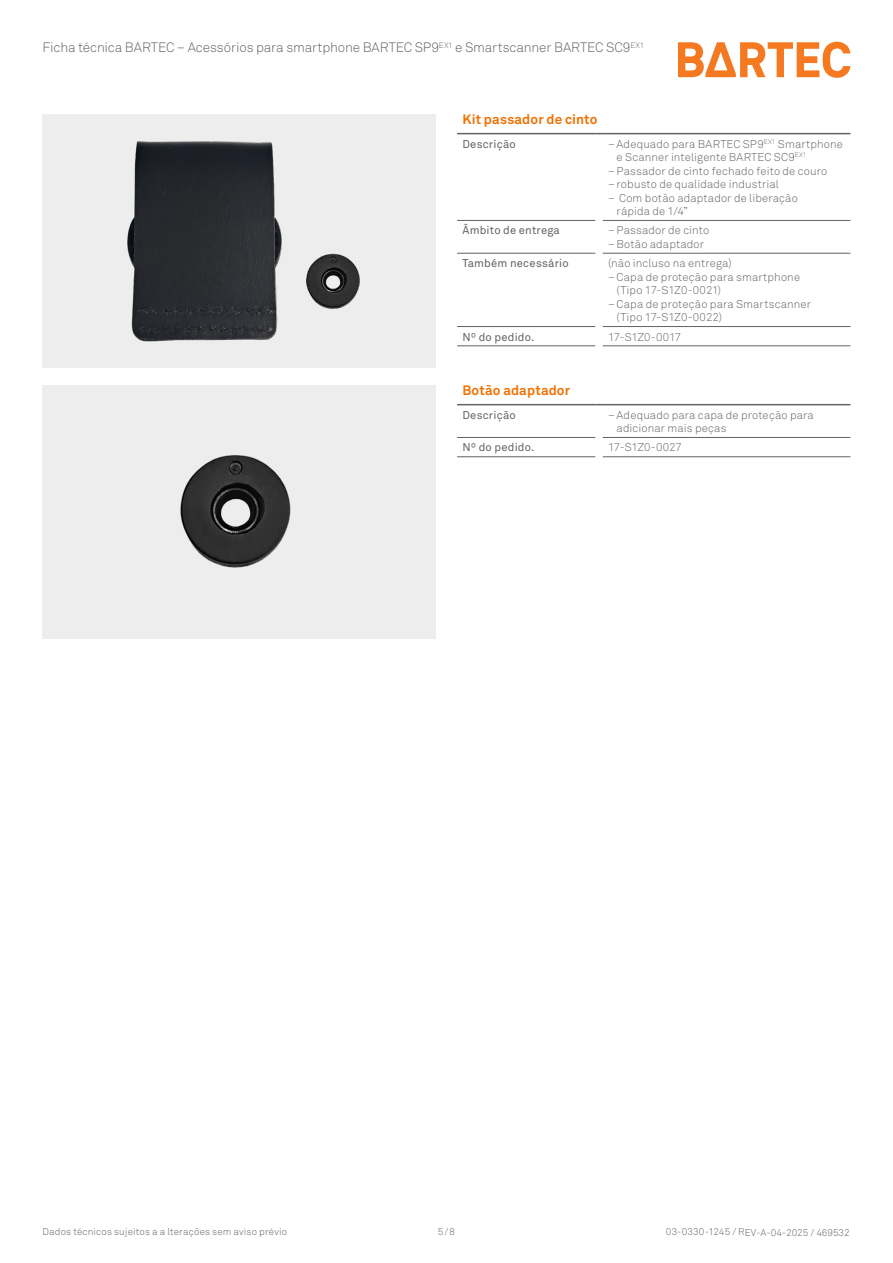
<style>
.page{position:relative;width:893px;height:1263px;background:#fff}
.page>*{position:absolute;margin:0;border:0;box-sizing:border-box;transform-origin:0 0}
.t1{font:300 13.5px "Akkurat Pro";letter-spacing:-.01em;color:#636366}
.Tab_01_Headline_9{font:700 13.5px "Akkurat Pro";letter-spacing:.01em;color:#ef7100}
.Paragraph_Style_1{font:300 11.25px/13.5px "Akkurat Pro";letter-spacing:.01em;color:#636366}
.Tab_03_Copy_Legend_7_5{font:11.25px "Akkurat Pro";letter-spacing:.015em;color:#636366}
.Tab_03_Copy_7_5{font:300 11.25px "Akkurat Pro";letter-spacing:-.01em;color:#636366}
.t2{font:300 9.75px "Akkurat Pro";letter-spacing:.015em;color:#636366}
</style>
<div class="page">
<svg style="left:678px;top:42px;width:172px;height:36px"></svg>
<hr style="left:603px;top:133px;width:247px;height:1px;background:#636366">
<hr style="left:603px;top:220px;width:247px;height:1px;background:#636366">
<hr style="left:603px;top:253px;width:247px;height:1px;background:#636366">
<hr style="left:603px;top:326px;width:247px;height:1px;background:#636366">
<hr style="left:603px;top:345px;width:247px;height:1px;background:#636366">
<svg style="left:457px;top:133px;width:146px;height:213px"></svg>
<hr style="left:457px;top:220px;width:138px;height:1px;background:#636366">
<hr style="left:603px;top:404px;width:247px;height:1px;background:#636366">
<hr style="left:603px;top:437px;width:247px;height:1px;background:#636366">
<hr style="left:603px;top:456px;width:247px;height:1px;background:#636366">
<svg style="left:457px;top:404px;width:146px;height:53px"></svg>
<div style="left:43px;top:115px;width:393px;height:253px;background:#ededee"></div>
<img style="left:127px;top:141px;width:233px;height:201px">
<div style="left:43px;top:386px;width:393px;height:253px;background:#ededee"></div>
<img style="left:180px;top:455px;width:111px;height:113px">
<p class="t1" style="left:43px;top:39px;width:603px">Ficha técnica BARTEC – Acessórios para smartphone BARTEC SP9<sup>EX1</sup> e Smartscanner BARTEC SC9<sup>EX1</sup></p>
<p class="Tab_01_Headline_9" style="left:462px;top:111px;width:137px">Kit passador de cinto</p>
<p class="Tab_03_Copy_Legend_7_5" style="left:462px;top:137px;width:55px">Descrição</p>
<p class="Paragraph_Style_1" style="left:617px;top:137px;width:228px;text-indent:-8px">–Adequado para BARTEC SP9<sup>EX1</sup> Smartphone e Scanner inteligente BARTEC SC9<sup>EX1</sup></p>
<p class="Paragraph_Style_1" style="left:608px;top:164px;width:221px">–Passador de cinto fechado feito de couro</p>
<p class="Paragraph_Style_1" style="left:608px;top:177px;width:172px">–robusto de qualidade industrial</p>
<p class="Paragraph_Style_1" style="left:617px;top:191px;width:183px;text-indent:-9px">– Com botão adaptador de liberação rápida de 1/4”</p>
<p class="Tab_03_Copy_Legend_7_5" style="left:462px;top:224px;width:99px">Âmbito de entrega</p>
<p class="Paragraph_Style_1" style="left:608px;top:224px;width:103px">–Passador de cinto</p>
<p class="Paragraph_Style_1" style="left:608px;top:237px;width:98px">–Botão adaptador</p>
<p class="Tab_03_Copy_Legend_7_5" style="left:462px;top:257px;width:108px">Também necessário</p>
<p class="Paragraph_Style_1" style="left:608px;top:257px;width:125px">(não incluso na entrega)</p>
<p class="Paragraph_Style_1" style="left:617px;top:270px;width:185px;text-indent:-9px">–Capa de proteção para smartphone (Tipo 17-S1Z0-0021)</p>
<p class="Paragraph_Style_1" style="left:617px;top:297px;width:196px;text-indent:-9px">–Capa de proteção para Smartscanner (Tipo 17-S1Z0-0022)</p>
<p class="Tab_03_Copy_Legend_7_5" style="left:462px;top:330px;width:73px">Nº do pedido.</p>
<p class="Tab_03_Copy_7_5" style="left:608px;top:330px;width:75px">17-S1Z0-0017</p>
<p class="Tab_01_Headline_9" style="left:462px;top:382px;width:109px">Botão adaptador</p>
<p class="Tab_03_Copy_Legend_7_5" style="left:462px;top:408px;width:55px">Descrição</p>
<p class="Paragraph_Style_1" style="left:617px;top:408px;width:199px;text-indent:-9px">–Adequado para capa de proteção para adicionar mais peças</p>
<p class="Tab_03_Copy_Legend_7_5" style="left:462px;top:441px;width:73px">Nº do pedido.</p>
<p class="Tab_03_Copy_7_5" style="left:608px;top:441px;width:75px">17-S1Z0-0027</p>
<p class="t2" style="left:43px;top:1226px;width:246px">Dados técnicos sujeitos a a lterações sem aviso prévio</p>
<p class="t2" style="left:438px;top:1226px;width:19px">5/8</p>
<p class="t2" style="left:666px;top:1226px;width:185px">03-0330-1245 / REV-A-04-2025 / 469532</p>
</div>
